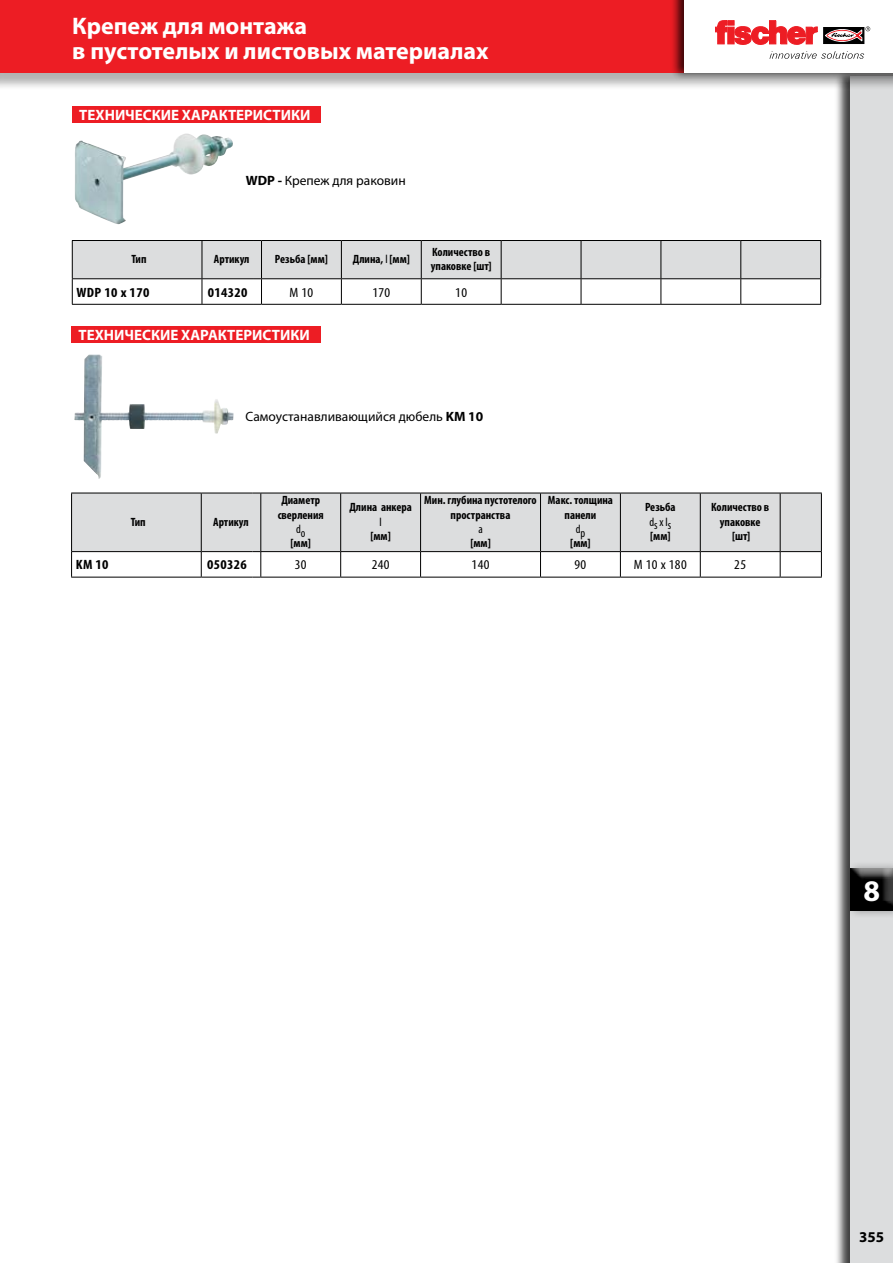
<style>
.page{position:relative;width:893px;height:1263px;background:#fff}
.page>*{position:absolute;margin:0;border:0;box-sizing:border-box;transform-origin:0 0}
.t1{font:700 30px "Myriad Pro";color:#fff}
.t2{font:700 24px/25.5px "Myriad Pro";color:#fff}
.t3{font:700 15px "Myriad Pro";color:#fff}
.t4{font:700 15px "Myriad Pro";color:#000}
.t5{font:13.5px "Myriad Pro";color:#000}
.t6{font:condensed 13.5px "Myriad Pro";letter-spacing:.025em;color:#000;scale:1.1 1}
.t7{font:700 condensed 13.5px "Myriad Pro";letter-spacing:.025em;color:#000;scale:1.1 1}
.t8{font:700 condensed 12px/14.4px "Myriad Pro";color:#000;text-align:center}
.t9{font:condensed 12px "Myriad Pro";color:#000}
.s1{font-weight:700}
.s2{font-weight:400}
</style>
<div class="page">
<div style="left:834px;top:68px;width:59px;height:1195px;background:#000;opacity:.75"></div>
<div style="left:850px;top:77px;width:43px;height:1186px;background:#dcddde"></div>
<div style="left:0;top:0;width:893px;height:91px;background:#000;opacity:.3"></div>
<div style="left:0;top:0;width:893px;height:72px;background:#ed1d24"></div>
<div style="left:670px;top:0;width:223px;height:81px;background:#000;opacity:.75"></div>
<div style="left:685px;top:0;width:208px;height:72px;background:#fff"></div>
<svg style="left:823px;top:27px;width:41px;height:17px"></svg>
<svg style="left:715px;top:21px;width:102px;height:24px"></svg>
<svg style="left:825px;top:26px;width:45px;height:15px"></svg>
<svg style="left:769px;top:51px;width:95px;height:8px"></svg>
<div style="left:846px;top:860px;width:47px;height:59px;background:#000;opacity:.3"></div>
<div style="left:850px;top:868px;width:43px;height:45px;background:#000;opacity:.75"></div>
<svg style="left:72px;top:240px;width:749px;height:65px"></svg>
<hr style="left:341px;top:241px;width:1px;height:37px;background:#000">
<hr style="left:421px;top:241px;width:1px;height:37px;background:#000">
<hr style="left:501px;top:241px;width:1px;height:37px;background:#000">
<hr style="left:581px;top:241px;width:1px;height:37px;background:#000">
<hr style="left:661px;top:241px;width:1px;height:37px;background:#000">
<hr style="left:740px;top:241px;width:1px;height:37px;background:#000">
<div style="left:72px;top:106px;width:249px;height:17px;background:#ed1d24"></div>
<img style="left:75px;top:134px;width:158px;height:91px">
<svg style="left:71px;top:493px;width:751px;height:85px"></svg>
<hr style="left:340px;top:493px;width:1px;height:58px;background:#000">
<hr style="left:420px;top:493px;width:1px;height:58px;background:#000">
<hr style="left:540px;top:493px;width:1px;height:58px;background:#000">
<hr style="left:620px;top:493px;width:1px;height:58px;background:#000">
<hr style="left:700px;top:493px;width:1px;height:58px;background:#000">
<hr style="left:780px;top:493px;width:1px;height:58px;background:#000">
<div style="left:72px;top:326px;width:249px;height:16px;background:#ed1d24"></div>
<img style="left:74px;top:354px;width:160px;height:125px">
<h2 class="t2" style="left:72px;top:12px;width:418px">Крепеж для монтажа<br>в пустотелых и листовых материалах</h2>
<p class="t3" style="left:79px;top:105px;width:233px">ТЕХНИЧЕСКИЕ ХАРАКТЕРИСТИКИ</p>
<p class="t5" style="left:246px;top:172px;width:162px"><span class="s1">WDP -</span> Крепеж для раковин</p>
<p class="t8" style="left:132px;top:252px;width:16px">Тип</p>
<p class="t8" style="left:214px;top:252px;width:37px">Артикул</p>
<p class="t8" style="left:275px;top:252px;width:55px">Резьба [мм]</p>
<p class="t8" style="left:353px;top:252px;width:59px">Длина, <span class="s2">l</span> [мм]</p>
<p class="t8" style="left:431px;top:244px;width:62px;text-align:left">Количество в упаковке [шт]</p>
<p class="t7" style="left:77px;top:284px;width:68px">WDP 10 x 170</p>
<p class="t7" style="left:208px;top:284px;width:38px">014320</p>
<p class="t6" style="left:290px;top:284px;width:23px">M 10</p>
<p class="t6" style="left:372px;top:284px;width:18px">170</p>
<p class="t6" style="left:455px;top:284px;width:12px">10</p>
<p class="t3" style="left:79px;top:325px;width:233px">ТЕХНИЧЕСКИЕ ХАРАКТЕРИСТИКИ</p>
<p class="t5" style="left:246px;top:408px;width:239px">Самоустанавливающийся дюбель <span class="s1">KM 10</span></p>
<p class="t8" style="left:131px;top:514px;width:16px">Тип</p>
<p class="t8" style="left:213px;top:514px;width:37px">Артикул</p>
<p class="t8" style="left:278px;top:493px;width:48px">Диаметр сверления</p>
<p class="t9" style="left:296px;top:523px;width:11px">do</p>
<p class="t8" style="left:291px;top:536px;width:22px">[мм]</p>
<p class="t8" style="left:349px;top:500px;width:64px">Длина анкера</p>
<p class="t9" style="left:379px;top:514px;width:4px">l</p>
<p class="t8" style="left:370px;top:529px;width:22px">[мм]</p>
<p class="t8" style="left:424px;top:493px;width:114px">Мин. глубина пустотелого пространства</p>
<p class="t9" style="left:478px;top:522px;width:6px">a</p>
<p class="t8" style="left:470px;top:536px;width:22px">[мм]</p>
<p class="t8" style="left:548px;top:493px;width:67px">Макс. толщина панели</p>
<p class="t9" style="left:576px;top:523px;width:11px">dp</p>
<p class="t8" style="left:570px;top:536px;width:22px">[мм]</p>
<p class="t8" style="left:645px;top:500px;width:32px">Резьба</p>
<p class="t9" style="left:649px;top:514px;width:23px">ds x ls</p>
<p class="t8" style="left:650px;top:529px;width:22px">[мм]</p>
<p class="t8" style="left:711px;top:500px;width:60px">Количество в упаковке [шт]</p>
<p class="t7" style="left:76px;top:556px;width:31px">KM 10</p>
<p class="t7" style="left:207px;top:556px;width:38px">050326</p>
<p class="t6" style="left:295px;top:557px;width:12px">30</p>
<p class="t6" style="left:372px;top:557px;width:18px">240</p>
<p class="t6" style="left:472px;top:557px;width:18px">140</p>
<p class="t6" style="left:575px;top:557px;width:12px">90</p>
<p class="t6" style="left:634px;top:557px;width:50px">M 10 x 180</p>
<p class="t6" style="left:734px;top:557px;width:12px">25</p>
<h1 class="t1" style="left:863px;top:871px;width:18px">8</h1>
<p class="t4" style="left:859px;top:1227px;width:26px">355</p>
</div>
